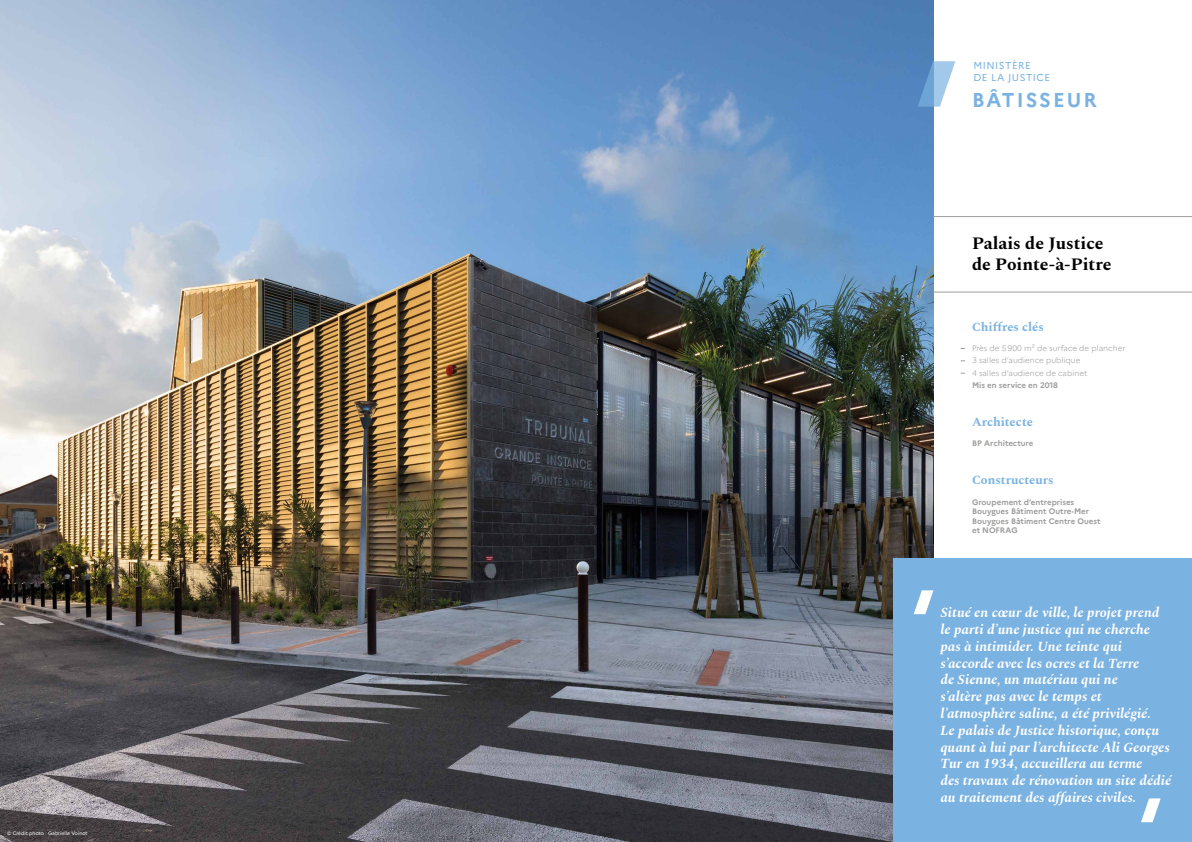
<style>
.page{position:relative;width:1192px;height:842px;background:#fff}
.page>*{position:absolute;margin:0;border:0;box-sizing:border-box;transform-origin:0 0}
.t1{font:700 20px "Marianne";letter-spacing:.1em;color:#7ab2e1}
.t2{font:700 17.5px/21px "Spectral";color:#000}
.t3{font:italic 700 14px/16.8px "Spectral";color:#fff}
.t4{font:700 12.5px "Spectral";color:#7ab2e1}
.t5{font:10px/12px "Marianne";letter-spacing:.05em;color:#7ab2e1}
.t6{font:700 8px/9.6px "Marianne";color:#9d9d9c}
.t7{font:300 8px/12.4px "Marianne";color:#9d9d9c}
.t8{font:5px "Marianne";color:#fff}
</style>
<div class="page">
<img style="left:0;top:0;width:933px;height:842px">
<hr style="left:933px;top:216px;width:259px;height:1px;background:#9d9d9c">
<hr style="left:933px;top:292px;width:259px;height:1px;background:#9d9d9c">
<svg style="left:918px;top:61px;width:37px;height:46px"></svg>
<div style="left:894px;top:558px;width:298px;height:284px;background:#7ab2e1"></div>
<svg style="left:914px;top:590px;width:19px;height:24px"></svg>
<svg style="left:1141px;top:798px;width:20px;height:24px"></svg>
<p class="t8" style="left:7px;top:830px;width:82px">© Crédit photo : Gabrielle Voinot</p>
<p class="t5" style="left:973px;top:59px;width:78px">MINISTÈRE<br>DE LA JUSTICE</p>
<h1 class="t1" style="left:972px;top:87px;width:126px">BÂTISSEUR</h1>
<p class="t2" style="left:972px;top:232px;width:141px">Palais de Justice de Pointe-à-Pitre</p>
<p class="t4" style="left:972px;top:317px;width:73px">Chiffres clés</p>
<p class="t7" style="left:972px;top:342px;width:155px">Près de 5900 m² de surface de plancher<br>3 salles d’audience publique<br>4 salles d’audience de cabinet</p>
<p class="t6" style="left:972px;top:380px;width:87px">Mis en service en 2018</p>
<p class="t4" style="left:972px;top:413px;width:62px">Architecte</p>
<p class="t6" style="left:972px;top:439px;width:63px">BP Architecture</p>
<p class="t4" style="left:972px;top:471px;width:83px">Constructeurs</p>
<p class="t6" style="left:972px;top:497px;width:130px">Groupement d’entreprises<br>Bouygues Bâtiment Outre-Mer<br>Bouygues Bâtiment Centre Ouest et NOFRAG</p>
<p class="t3" style="left:940px;top:603px;width:232px">Situé en cœur de ville, le projet prend le parti d’une justice qui ne cherche pas à intimider. Une teinte qui s’accorde avec les ocres et la Terre<br>de Sienne, un matériau qui ne<br>s’altère pas avec le temps et l’atmosphère saline, a été privilégié.<br>Le palais de Justice historique, conçu quant à lui par l’architecte Ali Georges Tur en 1934, accueillera au terme<br>des travaux de rénovation un site dédié au traitement des affaires civiles.</p>
</div>
